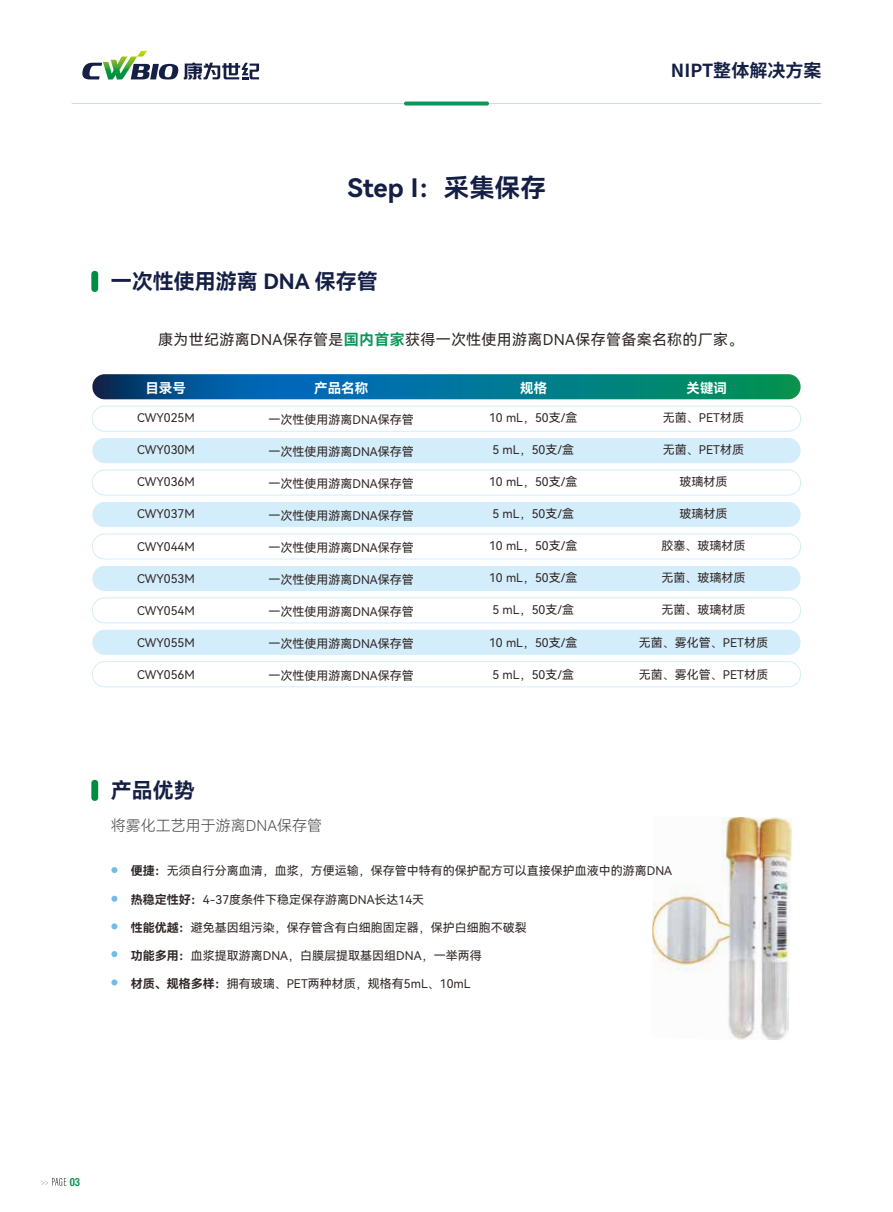
<style>
.page{position:relative;width:893px;height:1212px;background:#fff}
.page>*{position:absolute;margin:0;border:0;box-sizing:border-box;transform-origin:0 0}
.t1{font:25.5px "Harmony OS Sans SC Bold";color:#151f45}
.t2{font:21px "Harmony OS Sans SC Bold";color:#151f45}
.t3{font:700 18px "Source Han Sans SC";color:#151f45}
.t4{font:15px "Harmony OS Sans SC";letter-spacing:.02em;color:#2f2725}
.t5{font:15px "Harmony OS Sans SC Light";color:#4c4948}
.t6{font:13.5px "Harmony OS Sans SC Bold";color:#fff}
.t7{font:12px "Harmony OS Sans SC";color:#2f2725}
.t8{font:700 condensed 11.4px "Helvetica Neue LT Pro";color:#0d955a;scale:.94 1}
.s1{font-family:"Harmony OS Sans SC Bold";color:#0d955a}
.s2{font-family:"Harmony OS Sans SC Bold"}
</style>
<div class="page">
<svg style="left:404px;top:101px;width:85px;height:4px"></svg>
<svg style="left:82px;top:51px;width:177px;height:29px"></svg>
<svg style="left:41px;top:1178px;width:25px;height:8px"></svg>
<div style="left:91px;top:271px;width:7px;height:21px;background:#008d43;border-radius:3px"></div>
<svg style="left:92px;top:374px;width:709px;height:25px;background:#04728c"></svg>
<div style="left:92px;top:406px;width:709px;height:26px;border:1px solid #d3edfb;border-radius:12px"></div>
<div style="left:92px;top:438px;width:709px;height:25px;background:#d3edfb;border-radius:12px"></div>
<div style="left:92px;top:470px;width:709px;height:25px;border:1px solid #d3edfb;border-radius:12px"></div>
<div style="left:92px;top:502px;width:709px;height:25px;background:#d3edfb;border-radius:12px"></div>
<div style="left:92px;top:533px;width:709px;height:26px;border:1px solid #d3edfb;border-radius:12px"></div>
<div style="left:92px;top:566px;width:709px;height:25px;background:#d3edfb;border-radius:12px"></div>
<div style="left:92px;top:597px;width:709px;height:26px;border:1px solid #d3edfb;border-radius:12px"></div>
<div style="left:92px;top:630px;width:709px;height:25px;background:#d3edfb;border-radius:12px"></div>
<div style="left:92px;top:661px;width:709px;height:26px;border:1px solid #d3edfb;border-radius:12px"></div>
<div style="left:91px;top:780px;width:7px;height:21px;background:#008d43;border-radius:3px"></div>
<img style="left:652px;top:817px;width:140px;height:223px">
<svg style="left:111px;top:867px;width:6px;height:6px"></svg>
<svg style="left:111px;top:896px;width:6px;height:6px"></svg>
<svg style="left:111px;top:923px;width:6px;height:6px"></svg>
<svg style="left:111px;top:951px;width:6px;height:6px"></svg>
<svg style="left:111px;top:979px;width:6px;height:6px"></svg>
<h1 class="t1" style="left:348px;top:170px;width:199px">Step I：采集保存</h1>
<h2 class="t2" style="left:111px;top:267px;width:269px">一次性使用游离 DNA 保存管</h2>
<h3 class="t3" style="left:671px;top:60px;width:152px">NIPT整体解决方案</h3>
<p class="t4" style="left:158px;top:329px;width:587px">康为世纪游离DNA保存管是<span class="s1">国内首家</span>获得一次性使用游离DNA保存管备案名称的厂家。</p>
<p class="t6" style="left:145px;top:379px;width:42px">目录号</p>
<p class="t7" style="left:137px;top:410px;width:59px">CWY025M</p>
<p class="t7" style="left:137px;top:442px;width:59px">CWY030M</p>
<p class="t7" style="left:137px;top:474px;width:59px">CWY036M</p>
<p class="t7" style="left:137px;top:506px;width:59px">CWY037M</p>
<p class="t7" style="left:137px;top:538px;width:59px">CWY044M</p>
<p class="t7" style="left:137px;top:570px;width:59px">CWY053M</p>
<p class="t7" style="left:137px;top:602px;width:59px">CWY054M</p>
<p class="t7" style="left:137px;top:634px;width:59px">CWY055M</p>
<p class="t7" style="left:137px;top:666px;width:59px">CWY056M</p>
<p class="t6" style="left:314px;top:379px;width:55px">产品名称</p>
<p class="t7" style="left:268px;top:411px;width:147px">一次性使用游离DNA保存管</p>
<p class="t7" style="left:268px;top:443px;width:147px">一次性使用游离DNA保存管</p>
<p class="t7" style="left:268px;top:475px;width:147px">一次性使用游离DNA保存管</p>
<p class="t7" style="left:268px;top:507px;width:147px">一次性使用游离DNA保存管</p>
<p class="t7" style="left:268px;top:539px;width:147px">一次性使用游离DNA保存管</p>
<p class="t7" style="left:268px;top:571px;width:147px">一次性使用游离DNA保存管</p>
<p class="t7" style="left:268px;top:603px;width:147px">一次性使用游离DNA保存管</p>
<p class="t7" style="left:268px;top:635px;width:147px">一次性使用游离DNA保存管</p>
<p class="t7" style="left:268px;top:667px;width:147px">一次性使用游离DNA保存管</p>
<p class="t6" style="left:520px;top:379px;width:28px">规格</p>
<p class="t7" style="left:489px;top:409px;width:90px">10 mL，50支/盒</p>
<p class="t7" style="left:493px;top:442px;width:83px">5 mL，50支/盒</p>
<p class="t7" style="left:489px;top:474px;width:90px">10 mL，50支/盒</p>
<p class="t7" style="left:493px;top:506px;width:83px">5 mL，50支/盒</p>
<p class="t7" style="left:489px;top:538px;width:90px">10 mL，50支/盒</p>
<p class="t7" style="left:489px;top:570px;width:90px">10 mL，50支/盒</p>
<p class="t7" style="left:493px;top:602px;width:83px">5 mL，50支/盒</p>
<p class="t7" style="left:489px;top:634px;width:90px">10 mL，50支/盒</p>
<p class="t7" style="left:493px;top:666px;width:83px">5 mL，50支/盒</p>
<p class="t6" style="left:687px;top:379px;width:42px">关键词</p>
<p class="t7" style="left:663px;top:409px;width:83px">无菌、PET材质</p>
<p class="t7" style="left:663px;top:442px;width:83px">无菌、PET材质</p>
<p class="t7" style="left:679px;top:474px;width:49px">玻璃材质</p>
<p class="t7" style="left:679px;top:506px;width:49px">玻璃材质</p>
<p class="t7" style="left:661px;top:538px;width:85px">胶塞、玻璃材质</p>
<p class="t7" style="left:661px;top:570px;width:85px">无菌、玻璃材质</p>
<p class="t7" style="left:661px;top:602px;width:85px">无菌、玻璃材质</p>
<p class="t7" style="left:639px;top:634px;width:131px">无菌、雾化管、PET材质</p>
<p class="t7" style="left:639px;top:666px;width:131px">无菌、雾化管、PET材质</p>
<h2 class="t2" style="left:111px;top:776px;width:85px">产品优势</h2>
<p class="t5" style="left:111px;top:815px;width:213px">将雾化工艺用于游离DNA保存管</p>
<p class="t7" style="left:131px;top:863px;width:543px"><span class="s2">便捷：</span>无须自行分离血清，血浆，方便运输，保存管中特有的保护配方可以直接保护血液中的游离DNA</p>
<p class="t7" style="left:131px;top:891px;width:295px"><span class="s2">热稳定性好：</span>4-37度条件下稳定保存游离DNA长达14天</p>
<p class="t7" style="left:131px;top:919px;width:397px"><span class="s2">性能优越：</span>避免基因组污染，保存管含有白细胞固定器，保护白细胞不破裂</p>
<p class="t7" style="left:131px;top:947px;width:352px"><span class="s2">功能多用：</span>血浆提取游离DNA，白膜层提取基因组DNA，一举两得</p>
<p class="t7" style="left:131px;top:975px;width:341px"><span class="s2">材质、规格多样：</span>拥有玻璃、PET两种材质，规格有5mL、10mL</p>
<p class="t8" style="left:70px;top:1175px;width:12px">03</p>
</div>
